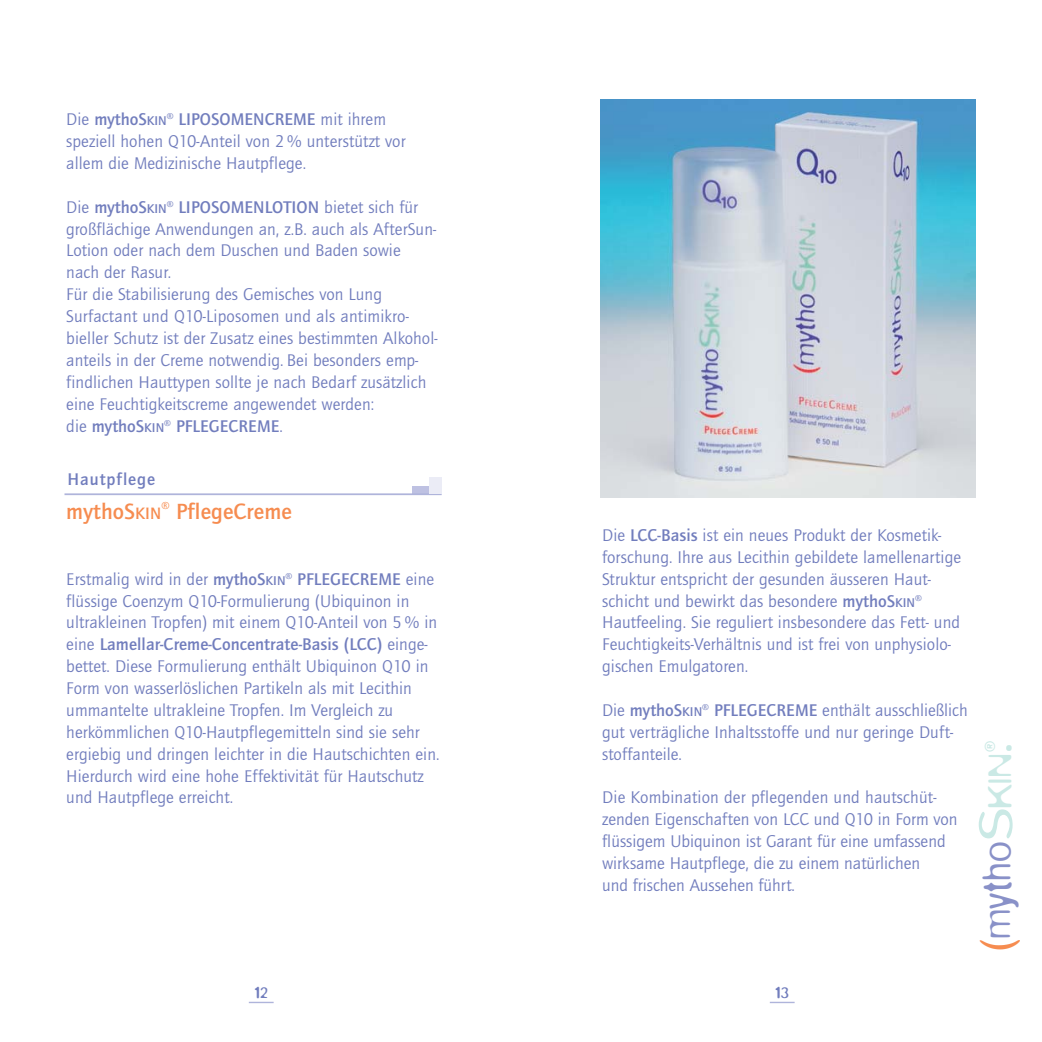
<style>
.page{position:relative;width:1042px;height:1042px;background:#fff}
.page>*{position:absolute;margin:0;border:0;box-sizing:border-box;transform-origin:0 0}
.t1{font:300 51.8px "Blur";color:#f68c50;scale:.85 1}
.t2{font:300 51.27px "Blur";color:#cae9e5;scale:1.11 1}
.t3{font:300 45.15px "Blur";letter-spacing:.015em;color:#8991c8;scale:.85 1}
.t4{font:700 22.75px "Quay Itc T";letter-spacing:.005em;color:#f68c50}
.t5{font:17.5px/21.9px "Quay Itc T";letter-spacing:.005em;color:#717dbd}
.t6{font:700 17.5px "Quay Itc T";letter-spacing:.055em;color:#717dbd}
.t7{font:300 17.5px "Blur";color:#717dbd}
.t8{font:500 14.35px "Blur";color:#cae9e5}
.t9{font:700 10.5px "Quay Itc T";color:#f68c50}
.s1{font-weight:700}
.s2{font-weight:700;font-size:13.12px}
.s3{font-size:17.15px}
.s4{font-size:51.27px;color:#cae9e5}
.s5{font-size:38.5px;color:#cae9e5}
</style>
<div class="page">
<svg style="left:770px;top:1002px;width:24px;height:1px"></svg>
<svg style="left:249px;top:1002px;width:25px;height:1px"></svg>
<img style="left:600px;top:99px;width:375px;height:398px">
<div style="left:412px;top:486px;width:30px;height:8px;background:#bec1e2"></div>
<hr style="left:64px;top:493px;width:378px;height:2px;background:#afb4db">
<div style="left:429px;top:477px;width:13px;height:16px;background:#ebecf6"></div>
<p class="t5" style="left:66px;top:110px;width:341px">Die <span class="s1">mythoS</span><span class="s2">KIN</span><sup>®</sup> <span class="s1">LIPOSOMENCREME</span> mit ihrem speziell hohen Q10-Anteil von 2 % unterstützt vor allem die Medizinische Hautpflege.</p>
<p class="t5" style="left:66px;top:197px;width:373px">Die <span class="s1">mythoS</span><span class="s2">KIN</span><sup>®</sup> <span class="s1">LIPOSOMENLOTION</span> bietet sich für großflächige Anwendungen an, z.B. auch als After Sun-Lotion oder nach dem Duschen und Baden sowie nach der Rasur.<br>Für die Stabilisierung des Gemisches von Lung<br>Sur factant und Q10-Liposomen und als antimikro - bieller Schutz ist der Zusatz eines bestimmten Alkohol&shy;anteils in der Creme notwendig. Bei besonders emp&shy;findlichen Hauttypen sollte je nach Bedarf zusätzlich eine Feuchtigkeitscreme angewendet werden:<br>die <span class="s1">mythoS</span><span class="s2">KIN</span><sup>®</sup> <span class="s1">PFLEGECREME</span>.</p>
<p class="t6" style="left:67px;top:473px;width:89px">Hautpflege</p>
<h3 class="t4" style="left:66px;top:503px;width:97px">mythoS<span class="s3">KIN</span></h3>
<p class="t9" style="left:162px;top:501px;width:10px">®</p>
<h3 class="t4" style="left:176px;top:503px;width:117px">PflegeCreme</h3>
<p class="t5" style="left:66px;top:569px;width:375px">Erstmalig wird in der <span class="s1">mythoS</span><span class="s2">KIN</span><sup>®</sup> <span class="s1">PFLEGECREME</span> eine flüssige Coenzym Q10-Formulierung (Ubiquinon in ultrakleinen Tropfen) mit einem Q10-Anteil von 5 % in eine <span class="s1">Lamellar-Creme-Concentrate-Basis (LCC)</span> einge&shy;bettet. Diese Formulierung enthält Ubiquinon Q10 in Form von wasserlöslichen Partikeln als mit Lecithin ummantelte ultrakleine Tropfen. Im Vergleich zu herkömmlichen Q10-Hautpflegemitteln sind sie sehr ergiebig und dringen leichter in die Hautschichten ein.<br>Hierdurch wird eine hohe Effektivität für Hautschutz und Hautpflege erreicht.</p>
<p class="t7" style="left:255px;top:987px;width:14px">12</p>
<p class="t5" style="left:602px;top:525px;width:360px">Die <span class="s1">LCC-Basis</span> ist ein neues Produkt der Kosmetik&shy;forschung. Ihre aus Lecithin gebildete lamellenartige Struktur entspricht der gesunden äusseren Haut&shy;schicht und bewirkt das besondere <span class="s1">mythoS</span><span class="s2">KIN</span><sup>® </sup>Hautfeeling. Sie reguliert insbesondere das Fett- und Feuchtigkeits-Verhältnis und ist frei von unphysiolo&shy;gischen Emulgatoren.</p>
<p class="t5" style="left:602px;top:700px;width:367px">Die <span class="s1">mythoS</span><span class="s2">KIN</span><sup>®</sup> <span class="s1">PFLEGECREME</span> enthält ausschließlich gut verträgliche Inhaltsstoffe und nur geringe Duft&shy;stoffanteile.</p>
<p class="t5" style="left:602px;top:788px;width:357px">Die Kombination der pflegenden und hautschüt&shy;zenden Eigenschaften von LCC und Q10 in Form von flüssigem Ubiquinon ist Garant für eine umfassend wirksame Hautpflege, die zu einem natürlichen<br>und frischen Aussehen führt.</p>
<p class="t8" style="left:985px;top:751px;width:13px;rotate:-90deg">®</p>
<h2 class="t2" style="left:979px;top:753px;width:11px;rotate:-90deg">.</h2>
<h3 class="t3" style="left:982px;top:939px;width:221px;rotate:-90deg">mytho<span class="s4">S</span><span class="s5">KIN</span></h3>
<h1 class="t1" style="left:982px;top:951px;width:17px;rotate:-90deg">(</h1>
<p class="t7" style="left:775px;top:987px;width:15px">13</p>
</div>
